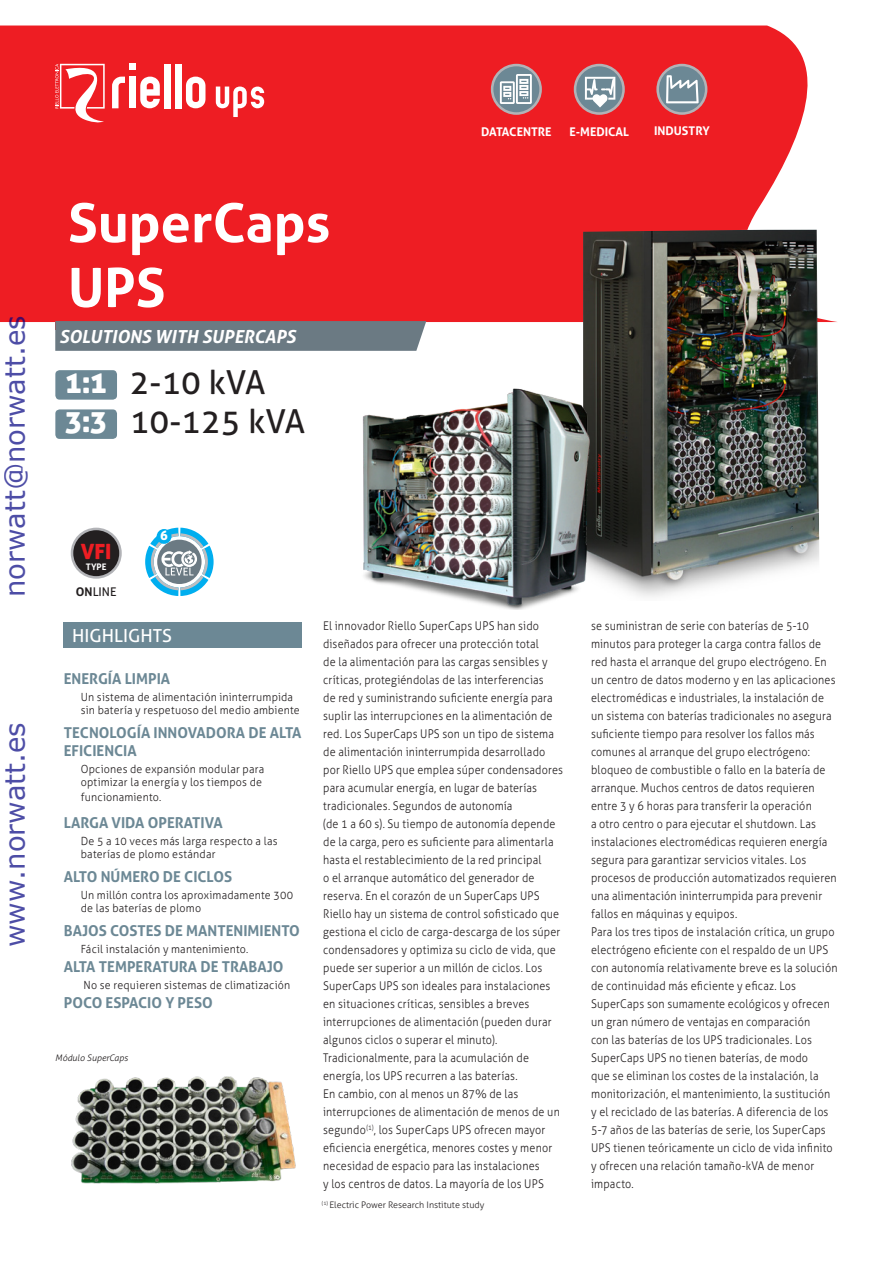
<style>
.page{position:relative;width:893px;height:1263px;background:#fff}
.page>*{position:absolute;margin:0;border:0;box-sizing:border-box;transform-origin:0 0}
.TITOLI_BIG{font:700 54px "Aller";color:#fff}
.TITOLI{font:33px "Aller";color:#231f20}
.TITOLI-2{font:30px "Aller Display";color:#fff}
.t1{font:27.45px "Verdana";color:rgb(0 0 128/.7)}
.t2{font:21px "Aller Display";color:#ee1d23}
.TITOLI-3{font:italic 700 18px "Aller";color:#fff}
.TITOLI_BIG-2{font:18px "Aller";color:#fff}
.testo{font:700 15px/18px "Aller";color:#6c8895}
.t3{font:13.05px "Aller Display";color:#fff}
.t4{font:300 12px/18px "Aller";letter-spacing:.015em;color:#231f20;scale:.9 1}
.testo-2{font:700 12px "Aller";color:#fff}
.testo-3{font:12px "Aller";color:#231f20}
.t5{font:300 11.25px/12.8px "Aller";letter-spacing:.02em;color:#231f20;scale:.95 1}
.t6{font:300 9px "Aller";color:#231f20}
.t7{font:italic 300 9px "Aller";color:#231f20}
.t8{font:700 9px "Aller";color:#fff}
.s1{font-weight:700}
</style>
<div class="page">
<svg style="left:0;top:26px;width:837px;height:296px;background:#ef2c32"></svg>
<svg style="left:216px;top:86px;width:48px;height:31px"></svg>
<svg style="left:112px;top:77px;width:13px;height:31px"></svg>
<div style="left:129px;top:64px;width:7px;height:6px;background:#fff"></div>
<div style="left:129px;top:77px;width:7px;height:31px;background:#fff"></div>
<svg style="left:140px;top:77px;width:20px;height:31px"></svg>
<div style="left:164px;top:64px;width:7px;height:44px;background:#fff"></div>
<div style="left:175px;top:64px;width:7px;height:44px;background:#fff"></div>
<svg style="left:186px;top:77px;width:19px;height:31px"></svg>
<svg style="left:55px;top:63px;width:50px;height:61px"></svg>
<div style="left:55px;top:180px;width:281px;height:150px;background:#ee1d23"></div>
<div style="left:55px;top:321px;width:371px;height:30px;background:#6b7a83"></div>
<svg style="left:491px;top:64px;width:51px;height:51px"></svg>
<div style="left:493px;top:66px;width:46px;height:46px;background:#6c8895;border-radius:50%"></div>
<svg style="left:500px;top:74px;width:32px;height:30px"></svg>
<svg style="left:656px;top:64px;width:51px;height:51px"></svg>
<div style="left:659px;top:66px;width:46px;height:46px;background:#6c8895;border-radius:50%"></div>
<svg style="left:666px;top:75px;width:33px;height:28px"></svg>
<svg style="left:574px;top:64px;width:51px;height:51px"></svg>
<div style="left:576px;top:66px;width:46px;height:46px;background:#6c8895;border-radius:50%"></div>
<svg style="left:585px;top:77px;width:30px;height:31px"></svg>
<div style="left:55px;top:370px;width:62px;height:30px;background:#6c8895;border-radius:4px"></div>
<div style="left:55px;top:409px;width:62px;height:30px;background:#6c8895;border-radius:4px"></div>
<img style="left:583px;top:230px;width:237px;height:367px">
<img style="left:362px;top:377px;width:250px;height:232px">
<img style="left:71px;top:1076px;width:225px;height:108px">
<div style="left:64px;top:622px;width:238px;height:26px;background:#6c8895"></div>
<svg style="left:71px;top:528px;width:51px;height:51px"></svg>
<div style="left:73px;top:530px;width:46px;height:46px;background:#231f20;border-radius:50%"></div>
<svg style="left:145px;top:528px;width:69px;height:68px"></svg>
<div style="left:157px;top:529px;width:14px;height:15px;background:#00aeef;border-radius:50%"></div>
<h3 class="t1" style="left:-4px;top:597px;width:283px;rotate:-90deg">norwatt@norwatt.es</h3>
<h3 class="t1" style="left:-4px;top:947px;width:226px;rotate:-90deg">www.norwatt.es</h3>
<p class="TITOLI_BIG" style="left:68px;top:190px;width:264px">SuperCaps</p>
<p class="TITOLI_BIG" style="left:68px;top:254px;width:99px">UPS</p>
<p class="TITOLI-3" style="left:60px;top:325px;width:238px">SOLUTIONS WITH SUPERCAPS</p>
<p class="TITOLI-2" style="left:66px;top:363px;width:43px">1:1</p>
<p class="TITOLI-2" style="left:66px;top:402px;width:43px">3:3</p>
<p class="TITOLI" style="left:130px;top:362px;width:137px">2-10 kVA</p>
<p class="TITOLI" style="left:130px;top:401px;width:177px">10-125 kVA</p>
<p class="t2" style="left:81px;top:538px;width:32px">VFI</p>
<p class="t8" style="left:86px;top:561px;width:22px">TYPE</p>
<p class="testo-3" style="left:76px;top:585px;width:42px"><span class="s1">ON</span>LINE</p>
<p class="t3" style="left:160px;top:527px;width:9px">6</p>
<p class="testo-2" style="left:481px;top:124px;width:72px">DATACENTRE</p>
<p class="testo-2" style="left:569px;top:124px;width:61px">E-MEDICAL</p>
<p class="testo-2" style="left:654px;top:123px;width:57px">INDUSTRY</p>
<p class="TITOLI_BIG-2" style="left:72px;top:625px;width:101px">HIGHLIGHTS</p>
<p class="testo" style="left:64px;top:670px;width:108px">ENERGÍA LIMPIA</p>
<p class="t5" style="left:81px;top:691px;width:232px">Un sistema de alimentación ininterrumpida sin batería y respetuoso del medio ambiente</p>
<p class="testo" style="left:64px;top:724px;width:239px">TECNOLOGÍA INNOVADORA DE ALTA<br>EFICIENCIA</p>
<p class="t5" style="left:81px;top:763px;width:195px">Opciones de expansión modular para optimizar la energía y los tiempos de</p>
<p class="t5" style="left:81px;top:790px;width:86px">funcionamiento.</p>
<p class="testo" style="left:64px;top:814px;width:161px">LARGA VIDA OPERATIVA</p>
<p class="t5" style="left:81px;top:835px;width:209px">De 5 a 10 veces más larga respecto a las baterías de plomo estándar</p>
<p class="testo" style="left:64px;top:868px;width:170px">ALTO NÚMERO DE CICLOS</p>
<p class="t5" style="left:81px;top:889px;width:225px">Un millón contra los aproximadamente 300 de las baterías de plomo</p>
<p class="testo" style="left:64px;top:922px;width:238px">BAJOS COSTES DE MANTENIMIENTO</p>
<p class="t5" style="left:81px;top:943px;width:178px">Fácil instalación y mantenimiento.</p>
<p class="testo" style="left:64px;top:958px;width:221px">ALTA TEMPERATURA DE TRABAJO</p>
<p class="t5" style="left:83px;top:979px;width:219px">No se requieren sistemas de climatización</p>
<p class="testo" style="left:64px;top:994px;width:150px">POCO ESPACIO Y PESO</p>
<p class="t7" style="left:55px;top:1053px;width:74px">Módulo SuperCaps</p>
<p class="t4" style="left:323px;top:617px;width:268px">El innovador Riello SuperCaps UPS han sido diseñados para ofrecer una protección total<br>de la alimentación para las cargas sensibles y críticas, protegiéndolas de las interferencias<br>de red y suministrando suficiente energía para suplir las interrupciones en la alimentación de red. Los SuperCaps UPS son un tipo de sistema de alimentación ininterrumpida desarrollado por Riello UPS que emplea súper condensadores para acumular energía, en lugar de baterías tradicionales. Segundos de autonomía<br>(de 1 a 60 s). Su tiempo de autonomía depende de la carga, pero es suficiente para alimentarla hasta el restablecimiento de la red principal<br>o el arranque automático del generador de reserva. En el corazón de un SuperCaps UPS Riello hay un sistema de control sofisticado que gestiona el ciclo de carga-descarga de los súper condensadores y optimiza su ciclo de vida, que puede ser superior a un millón de ciclos. Los SuperCaps UPS son ideales para instalaciones en situaciones críticas, sensibles a breves interrupciones de alimentación (pueden durar algunos ciclos o superar el minuto).</p>
<p class="t4" style="left:323px;top:1049px;width:264px">Tradicionalmente, para la acumulación de energía, los UPS recurren a las baterías.<br>En cambio, con al menos un 87% de las interrupciones de alimentación de menos de un segundo<sup>(1)</sup>, los SuperCaps UPS ofrecen mayor eficiencia energética, menores costes y menor necesidad de espacio para las instalaciones<br>y los centros de datos. La mayoría de los UPS</p>
<p class="t6" style="left:322px;top:1199px;width:164px"><sup>(1)</sup> Electric Power Research Institute study</p>
<p class="t4" style="left:591px;top:617px;width:274px">se suministran de serie con baterías de 5-10 minutos para proteger la carga contra fallos de red hasta el arranque del grupo electrógeno. En un centro de datos moderno y en las aplicaciones electromédicas e industriales, la instalación de un sistema con baterías tradicionales no asegura suficiente tiempo para resolver los fallos más comunes al arranque del grupo electrógeno: bloqueo de combustible o fallo en la batería de arranque. Muchos centros de datos requieren entre 3 y 6 horas para transferir la operación<br>a otro centro o para ejecutar el shutdown. Las instalaciones electromédicas requieren energía segura para garantizar servicios vitales. Los procesos de producción automatizados requieren una alimentación ininterrumpida para prevenir fallos en máquinas y equipos.</p>
<p class="t4" style="left:591px;top:923px;width:275px">Para los tres tipos de instalación crítica, un grupo electrógeno eficiente con el respaldo de un UPS con autonomía relativamente breve es la solución de continuidad más eficiente y eficaz. Los SuperCaps son sumamente ecológicos y ofrecen un gran número de ventajas en comparación<br>con las baterías de los UPS tradicionales. Los SuperCaps UPS no tienen baterías, de modo<br>que se eliminan los costes de la instalación, la monitorización, el mantenimiento, la sustitución y el reciclado de las baterías. A diferencia de los 5-7 años de las baterías de serie, los SuperCaps UPS tienen teóricamente un ciclo de vida infinito y ofrecen una relación tamaño-kVA de menor impacto.</p>
</div>
